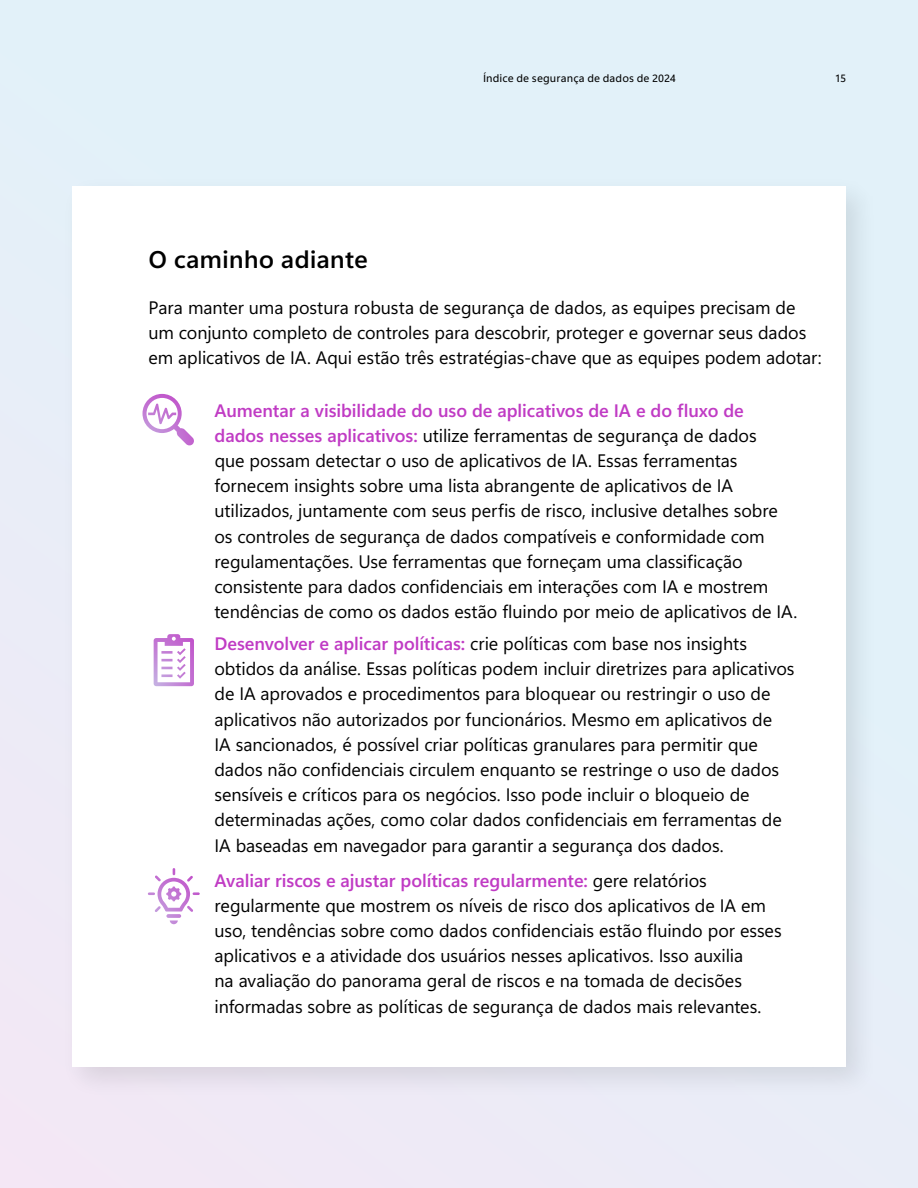
<style>
.page{position:relative;width:918px;height:1188px;background:#fff}
.page>*{position:absolute;margin:0;border:0;box-sizing:border-box;transform-origin:0 0}
.Large_Display_Type{font:24px "Segoe Sans 50000";letter-spacing:-.005em;color:#000}
.Large_Display_Type-2{font:18px/25.2px "Segoe Sans a 8000";letter-spacing:-.005em;color:#000}
.t1{font:10.5px "Segoe Sans 50000";letter-spacing:.01em;color:#000}
.s1{color:#c03bc4}
</style>
<div class="page">
<div style="left:0;top:0;width:918px;height:1188px;background:linear-gradient(to right,#e9edf7,#e4f0f9)"></div>
<div style="left:60px;top:174px;width:819px;height:926px;background:#000;opacity:.1"></div>
<div style="left:72px;top:186px;width:774px;height:881px;background:#fff"></div>
<svg style="left:142px;top:394px;width:52px;height:52px"></svg>
<svg style="left:154px;top:634px;width:40px;height:52px"></svg>
<svg style="left:148px;top:868px;width:52px;height:56px"></svg>
<p class="t1" style="left:483px;top:71px;width:194px">Índice de segurança de dados de 2024</p>
<p class="t1" style="left:836px;top:71px;width:12px">15</p>
<p class="Large_Display_Type" style="left:148px;top:243px;width:221px">O caminho adiante</p>
<p class="Large_Display_Type-2" style="left:148px;top:294px;width:675px">Para manter uma postura robusta de segurança de dados, as equipes precisam de um conjunto completo de controles para descobrir, proteger e governar seus dados em aplicativos de IA. Aqui estão três estratégias-chave que as equipes podem adotar:</p>
<p class="Large_Display_Type-2" style="left:214px;top:397px;width:584px"><span class="s1">Aumentar a visibilidade do uso de aplicativos de IA e do fluxo de dados nesses aplicativos:</span> utilize ferramentas de segurança de dados<br>que possam detectar o uso de aplicativos de IA. Essas ferramentas fornecem insights sobre uma lista abrangente de aplicativos de IA utilizados, juntamente com seus perfis de risco, inclusive detalhes sobre os controles de segurança de dados compatíveis e conformidade com regulamentações. Use ferramentas que forneçam uma classificação consistente para dados confidenciais em interações com IA e mostrem tendências de como os dados estão fluindo por meio de aplicativos de IA.</p>
<p class="Large_Display_Type-2" style="left:214px;top:631px;width:582px"><span class="s1">Desenvolver e aplicar políticas:</span> crie políticas com base nos insights obtidos da análise. Essas políticas podem incluir diretrizes para aplicativos de IA aprovados e procedimentos para bloquear ou restringir o uso de aplicativos não autorizados por funcionários. Mesmo em aplicativos de<br>IA sancionados, é possível criar políticas granulares para permitir que dados não confidenciais circulem enquanto se restringe o uso de dados sensíveis e críticos para os negócios. Isso pode incluir o bloqueio de determinadas ações, como colar dados confidenciais em ferramentas de IA baseadas em navegador para garantir a segurança dos dados.</p>
<p class="Large_Display_Type-2" style="left:214px;top:867px;width:569px"><span class="s1">Avaliar riscos e ajustar políticas regularmente:</span> gere relatórios regularmente que mostrem os níveis de risco dos aplicativos de IA em uso, tendências sobre como dados confidenciais estão fluindo por esses aplicativos e a atividade dos usuários nesses aplicativos. Isso auxilia<br>na avaliação do panorama geral de riscos e na tomada de decisões informadas sobre as políticas de segurança de dados mais relevantes.</p>
</div>
